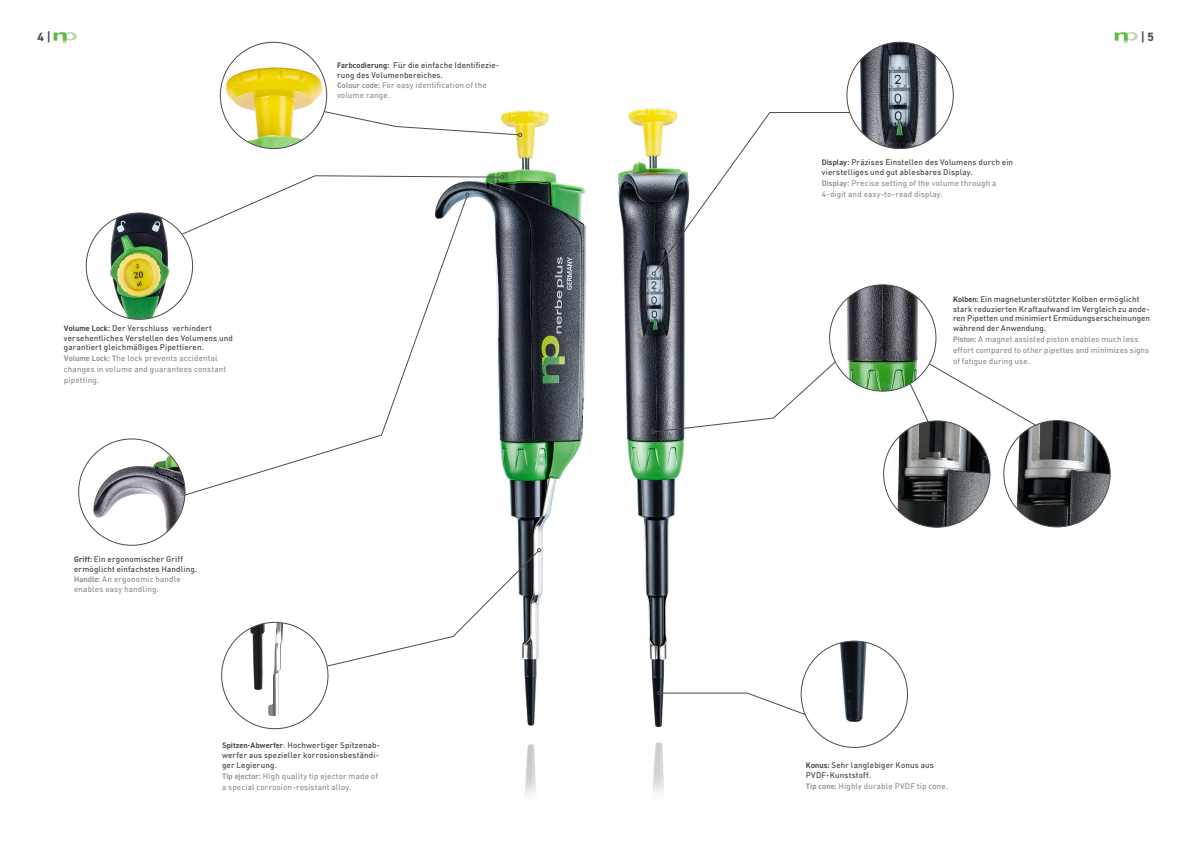
<style>
.page{position:relative;width:1191px;height:842px;background:#fff}
.page>*{position:absolute;margin:0;border:0;box-sizing:border-box;transform-origin:0 0}
.t1{font:700 12px "DIN2014";color:#4b4c4d}
.t2{font:500 8px/9.6px "DIN";letter-spacing:.015em;color:#4b4c4d}
.t3{font:500 8px/11px "DIN";letter-spacing:.015em;color:#939598}
.s1{font-family:"DIN2014";font-weight:700}
.s2{font-family:"DIN2014";font-weight:700;color:#939598}
.s3{color:#939598}
.s4{font-weight:400}
</style>
<div class="page">
<svg style="left:1114px;top:32px;width:24px;height:11px"></svg>
<svg style="left:54px;top:32px;width:23px;height:11px"></svg>
<img style="left:618px;top:108px;width:67px;height:686px">
<img style="left:487px;top:110px;width:99px;height:686px">
<svg style="left:657px;top:640px;width:251px;height:108px"></svg>
<img style="left:220px;top:42px;width:107px;height:107px;border-radius:53px">
<svg style="left:323px;top:111px;width:199px;height:26px"></svg>
<svg style="left:186px;top:320px;width:238px;height:176px"></svg>
<svg style="left:651px;top:41px;width:303px;height:235px"></svg>
<svg style="left:221px;top:548px;width:320px;height:181px"></svg>
<svg style="left:78px;top:438px;width:108px;height:108px"></svg>
<svg style="left:85px;top:175px;width:419px;height:145px"></svg>
<svg style="left:651px;top:284px;width:460px;height:244px"></svg>
<h1 class="t1" style="left:38px;top:29px;width:14px">4 |</h1>
<h1 class="t1" style="left:1141px;top:29px;width:14px">| 5</h1>
<p class="t2" style="left:64px;top:323px;width:170px"><span class="s1">Volume Lock:</span> Der Verschluss verhindert versehentliches Verstellen des Volumens und garantiert gleichmäßiges Pipettieren.</p>
<p class="t3" style="left:64px;top:353px;width:164px"><span class="s1">Volume Lock: T</span>he lock prevents accidental changes in volume and guarantees constant pipetting.</p>
<p class="t2" style="left:74px;top:554px;width:125px;line-height:10px"><span class="s1">Griff:</span> Ein ergonomischer Griff ermöglicht einfachstes Handling.</p>
<p class="t3" style="left:74px;top:574px;width:108px;line-height:10px"><span class="s1">Handle:</span> An ergonomic handle enables easy handling.</p>
<p class="t2" style="left:337px;top:60px;width:164px;line-height:10px"><span class="s1">Farbcodierung:</span> Für die einfache Identifiezie&shy;rung des Volumenbereiches.<br><span class="s2">Colour code:</span> <span class="s3">For easy identification of the volume range.</span></p>
<p class="t2" style="left:222px;top:740px;width:160px"><span class="s1">Spitzen-Abwerfer</span><span class="s4">:</span> Hochwertiger Spitzenab&shy;werfer aus spezieller korrosionsbeständi&shy;ger Legierung.</p>
<p class="t3" style="left:222px;top:770px;width:157px"><span class="s1">Tip ejector:</span> High quality tip ejector made of a special corrosion-resistant alloy.</p>
<p class="t2" style="left:821px;top:157px;width:193px"><span class="s1">Display:</span> Präzises Einstellen des Volumens durch ein vierstelliges und gut ablesbares Display.</p>
<p class="t3" style="left:821px;top:177px;width:176px"><span class="s1">Display:</span> Precise setting of the volume through a<br>4-digit and easy-to-read display.</p>
<p class="t2" style="left:953px;top:294px;width:199px"><span class="s1">Kolben:</span> Ein magnetunterstützter Kolben ermöglicht stark reduzierten Kraftaufwand im Vergleich zu ande&shy;ren Pipetten und minimiert Ermüdungserscheinungen während der Anwendung.</p>
<p class="t3" style="left:953px;top:333px;width:198px"><span class="s1">Piston:</span> A magnet assisted piston enables much less effort compared to other pipettes and minimizes signs of fatigue during use.</p>
<p class="t2" style="left:806px;top:760px;width:129px"><span class="s1">Konus:</span> Sehr langlebiger Konus aus<br>PVDF-Kunststoff.</p>
<p class="t3" style="left:806px;top:780px;width:144px"><span class="s1">Tip cone:</span> Highly durable PVDF tip cone.</p>
</div>
